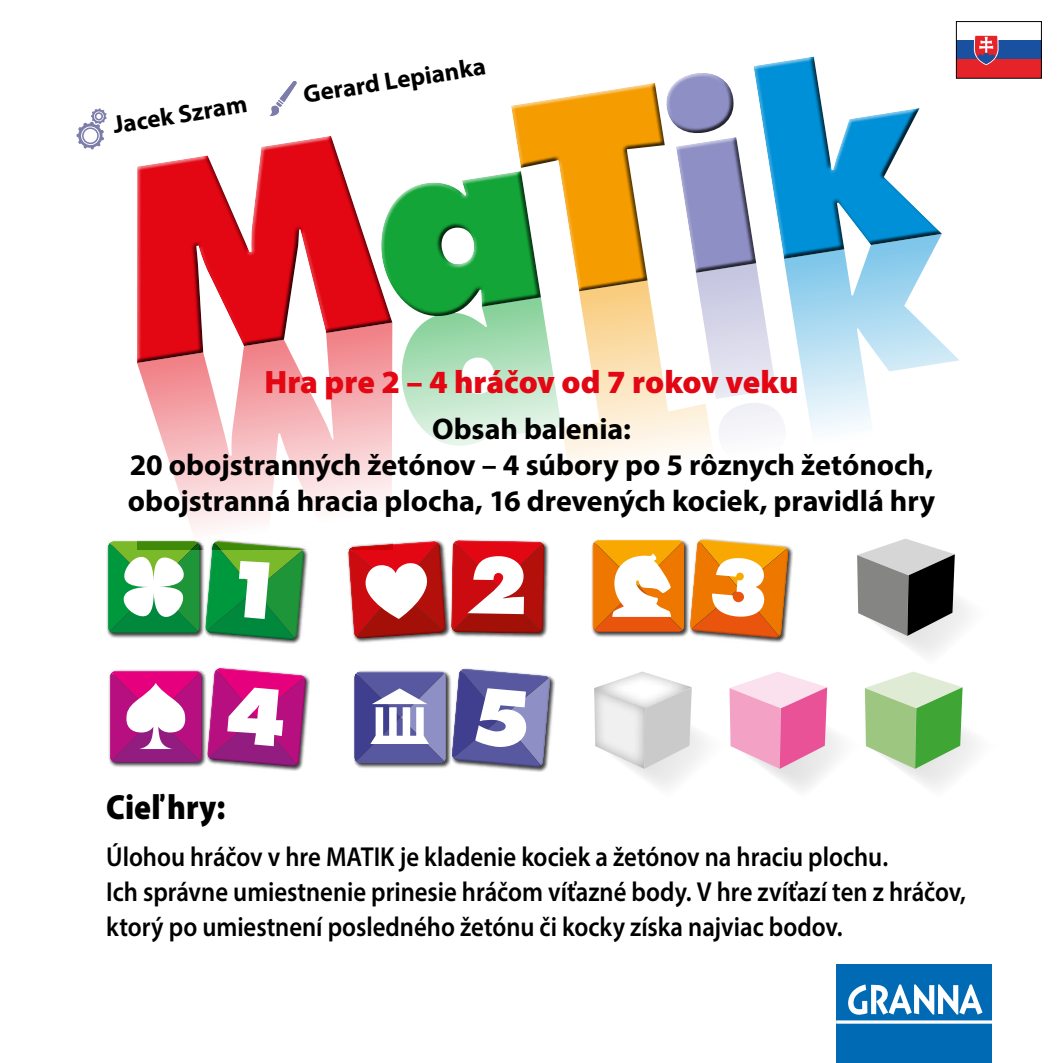
<style>
.page{position:relative;width:1063px;height:1063px;background:#fff}
.page>*{position:absolute;margin:0;border:0;box-sizing:border-box;transform-origin:0 0}
.t1{font:900 35px "Myriad Pro";color:#000;scale:.9 1}
.t2{font:900 32.5px "Myriad Pro";color:#e30613}
.t3{font:700 30px/36px "Myriad Pro";color:#000;text-align:center}
.t4{font:600 27.5px/35px "Myriad Pro";color:#000;scale:.9 1}
.t5{font:700 25px "Myriad Pro";color:#000}
</style>
<div class="page">
<div style="left:836px;top:964px;width:156px;height:99px;background:#006ab5"></div>
<svg style="left:836px;top:1020px;width:156px;height:4px"></svg>
<svg style="left:848px;top:984px;width:135px;height:31px"></svg>
<div style="left:106px;top:543px;width:95px;height:91px;background:#dadcdb"></div>
<div style="left:204px;top:540px;width:105px;height:105px;background:#000;opacity:.75"></div>
<div style="left:688px;top:538px;width:106px;height:105px;background:#000;opacity:.75"></div>
<div style="left:450px;top:667px;width:105px;height:105px;background:#000;opacity:.75"></div>
<div style="left:347px;top:540px;width:104px;height:104px;background:#000;opacity:.75"></div>
<div style="left:450px;top:539px;width:100px;height:100px;background:#000;opacity:.75"></div>
<div style="left:108px;top:673px;width:95px;height:91px;background:#dddadc"></div>
<div style="left:206px;top:666px;width:105px;height:106px;background:#000;opacity:.75"></div>
<svg style="left:138px;top:366px;width:254px;height:184px"></svg>
<svg style="left:367px;top:37px;width:592px;height:452px"></svg>
<svg style="left:137px;top:128px;width:257px;height:238px;fill:#e30613"></svg>
<svg style="left:857px;top:539px;width:111px;height:116px"></svg>
<svg style="left:594px;top:672px;width:382px;height:118px"></svg>
<svg style="left:77px;top:108px;width:30px;height:41px"></svg>
<svg style="left:269px;top:81px;width:28px;height:35px"></svg>
<div style="left:956px;top:22px;width:85px;height:18px;background:#fff"></div>
<div style="left:956px;top:40px;width:85px;height:19px;background:#1951a0"></div>
<div style="left:956px;top:59px;width:85px;height:19px;background:#e52329"></div>
<svg style="left:973px;top:35px;width:26px;height:31px"></svg>
<div style="left:956px;top:21px;width:86px;height:58px;border:1px solid #000"></div>
<svg style="left:108px;top:539px;width:198px;height:102px;background:#5dae6a"></svg>
<svg style="left:592px;top:538px;width:198px;height:102px"></svg>
<svg style="left:354px;top:667px;width:198px;height:102px"></svg>
<svg style="left:346px;top:539px;width:200px;height:101px"></svg>
<svg style="left:110px;top:666px;width:198px;height:102px;background:#c3499a"></svg>
<p class="t5" style="left:111px;top:109px;width:137px;rotate:-9deg">Jacek Szram</p>
<p class="t5" style="left:301px;top:79px;width:186px;rotate:-9deg">Gerard Lepianka</p>
<p class="t2" style="left:264px;top:360px;width:536px">Hra pre 2 – 4 hráčov od 7 rokov veku</p>
<p class="t3" style="left:128px;top:410px;width:809px">Obsah balenia:<br>20 obojstranných žetónov – 4 súbory po 5 rôznych žetónoch, obojstranná hracia plocha, 16 drevených kociek, pravidlá hry</p>
<p class="t1" style="left:106px;top:783px;width:134px">Cieľ hry:</p>
<p class="t4" style="left:106px;top:839px;width:957px">Úlohou hráčov v hre MATIK je kladenie kociek a žetónov na hraciu plochu.<br>Ich správne umiestnenie prinesie hráčom víťazné body. V hre zvíťazí ten z hráčov, ktorý po umiestnení posledného žetónu či kocky získa najviac bodov.</p>
</div>
